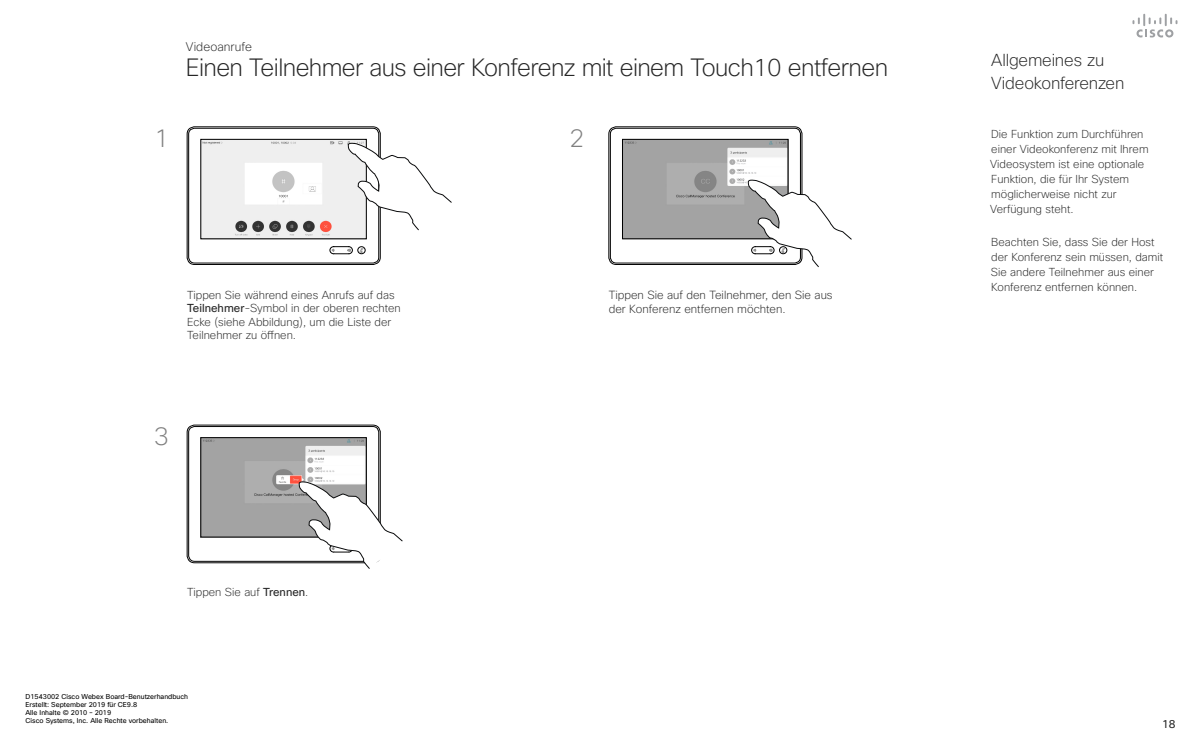
<style>
.page{position:relative;width:1200px;height:750px;background:#fff}
.page>*{position:absolute;margin:0;border:0;box-sizing:border-box;transform-origin:0 0}
.t1{font:200 25px "Cisco Sans";color:#808080}
.t2{font:200 24.31px "Cisco Sans";letter-spacing:-.025em;color:#262626}
.t3{font:200 16.88px/22.5px "Cisco Sans";letter-spacing:-.015em;color:#262626}
.t4{font:200 12.19px "Cisco Sans";color:#262626}
.t5{font:200 11.5px/13.8px "Cisco Sans";color:#262626}
.t6{font:200 11.25px/15px "Cisco Sans";color:#262626}
.t7{font:11.25px "Cisco Sans";color:#262626}
.t8{font:6.88px/8.2px "Cisco Sans";color:#000}
.s1{font-weight:400}
</style>
<div class="page">
<svg style="left:1132px;top:14px;width:46px;height:24px"></svg>
<div style="left:609px;top:127px;width:193px;height:138px;border:1px solid #000;border-radius:7px"></div>
<div style="left:610px;top:128px;width:191px;height:135px;border:1px solid #000;border-radius:6px"></div>
<img style="left:624px;top:141px;width:162px;height:96px">
<div style="left:622px;top:139px;width:166px;height:100px;border:1px solid #000"></div>
<div style="left:187px;top:425px;width:193px;height:138px;border:1px solid #000;border-radius:7px"></div>
<div style="left:189px;top:426px;width:190px;height:135px;border:1px solid #000;border-radius:6px"></div>
<img style="left:203px;top:440px;width:161px;height:95px">
<div style="left:187px;top:127px;width:193px;height:138px;border:1px solid #000;border-radius:7px"></div>
<div style="left:189px;top:128px;width:190px;height:135px;border:1px solid #000;border-radius:6px"></div>
<div style="left:358px;top:247px;width:7px;height:7px;border:1px solid #000;border-radius:50%"></div>
<svg style="left:359px;top:248px;width:5px;height:4px"></svg>
<svg style="left:330px;top:247px;width:23px;height:7px"></svg>
<img style="left:203px;top:141px;width:161px;height:96px">
<div style="left:201px;top:139px;width:165px;height:100px;border:1px solid #000"></div>
<svg style="left:299px;top:481px;width:104px;height:88px"></svg>
<svg style="left:348px;top:142px;width:104px;height:88px"></svg>
<svg style="left:748px;top:179px;width:104px;height:88px"></svg>
<p class="t4" style="left:186px;top:39px;width:68px">Videoanrufe</p>
<h2 class="t2" style="left:186px;top:52px;width:704px">Einen Teilnehmer aus einer Konferenz mit einem Touch10 entfernen</h2>
<h1 class="t1" style="left:154px;top:123px;width:17px">1</h1>
<h1 class="t1" style="left:569px;top:123px;width:16px">2</h1>
<p class="t6" style="left:187px;top:288px;width:215px;line-height:13.5px">Tippen Sie während eines Anrufs auf das <span class="s1">Teilnehmer</span>-Symbol in der oberen rechten Ecke (siehe Abbildung), um die Liste der Teilnehmer zu öffnen.</p>
<h1 class="t1" style="left:154px;top:420px;width:17px">3</h1>
<p class="t6" style="left:187px;top:585px;width:123px">Tippen Sie auf <span class="s1">Trennen</span>.</p>
<p class="t8" style="left:25px;top:692px;width:164px">D1543002 Cisco Webex Board-Benutzerhandbuch Erstellt: September 2019 für CE9.8<br>Alle Inhalte © 2010 – 2019<br>Cisco Systems, Inc. Alle Rechte vorbehalten.</p>
<p class="t5" style="left:609px;top:288px;width:225px">Tippen Sie auf den Teilnehmer, den Sie aus der Konferenz entfernen möchten.</p>
<h3 class="t3" style="left:991px;top:49px;width:135px">Allgemeines zu<br>Videokonferenzen</h3>
<p class="t6" style="left:990px;top:126px;width:160px">Die Funktion zum Durchführen einer Videokonferenz mit Ihrem<br>Videosystem ist eine optionale<br>Funktion, die für Ihr System möglicherweise nicht zur<br>Verfügung steht.</p>
<p class="t6" style="left:991px;top:235px;width:174px">Beachten Sie, dass Sie der Host der Konferenz sein müssen, damit<br>Sie andere Teilnehmer aus einer<br>Konferenz entfernen können.</p>
<p class="t7" style="left:1162px;top:716px;width:15px">18</p>
</div>
